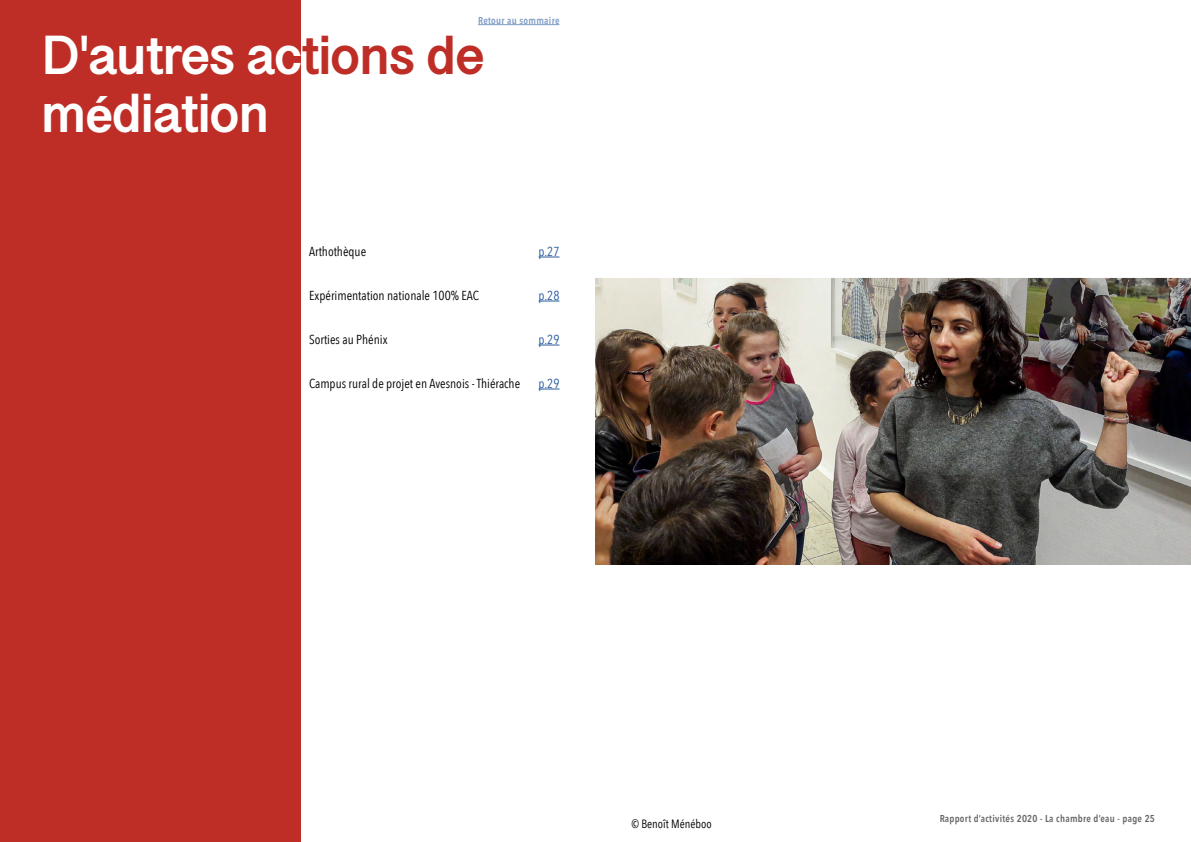
<style>
.page{position:relative;width:1191px;height:842px;background:#fff}
.page>*{position:absolute;margin:0;border:0;box-sizing:border-box;transform-origin:0 0}
.t1{font:700 48px/57.6px "Oriya Sangam MN";letter-spacing:-.01em;color:#fff}
.t2{font:13px "Avenir Next Condensed";color:#000}
.t3{font:13px "Avenir Next Condensed";color:#275b9b}
.t4{font:12px "Avenir Next Condensed";color:#000}
.t5{font:600 10px "Avenir Next Condensed";letter-spacing:.03em;color:#000}
.t6{font:600 10px "Avenir Next Condensed";letter-spacing:.03em;color:#275b9b}
.s1{color:#be2e27}
.s2{font-family:"Helvetica"}
</style>
<div class="page">
<div style="left:0;top:0;width:300px;height:842px;background:#be2e27"></div>
<img style="left:595px;top:277px;width:596px;height:288px">
<hr style="left:478px;top:24px;width:81px;height:1px;background:#275b9b">
<svg style="left:538px;top:257px;width:21px;height:1px"></svg>
<svg style="left:538px;top:301px;width:21px;height:1px"></svg>
<svg style="left:538px;top:345px;width:21px;height:1px"></svg>
<svg style="left:538px;top:389px;width:21px;height:1px"></svg>
<p class="t6" style="left:478px;top:12px;width:83px">Retour au sommaire</p>
<h1 class="t1" style="left:41px;top:31px;width:445px">D'autres ac<span class="s1">tions de </span>m<span class="s2">é</span>diation</h1>
<p class="t2" style="left:309px;top:240px;width:59px">Arthothèque</p>
<p class="t2" style="left:309px;top:284px;width:171px">Expérimentation nationale 100% EAC</p>
<p class="t2" style="left:309px;top:328px;width:80px">Sorties au Phénix</p>
<p class="t2" style="left:309px;top:372px;width:213px">Campus rural de projet en Avesnois - Thiérache</p>
<p class="t3" style="left:538px;top:240px;width:22px">p.27</p>
<p class="t3" style="left:538px;top:284px;width:22px">p.28</p>
<p class="t3" style="left:538px;top:328px;width:22px">p.29</p>
<p class="t3" style="left:538px;top:372px;width:22px">p.29</p>
<p class="t4" style="left:631px;top:814px;width:82px">© Benoît Ménéboo</p>
<p class="t5" style="left:939px;top:809px;width:217px">Rapport d’activités 2020 - La chambre d’eau - page 25</p>
</div>
